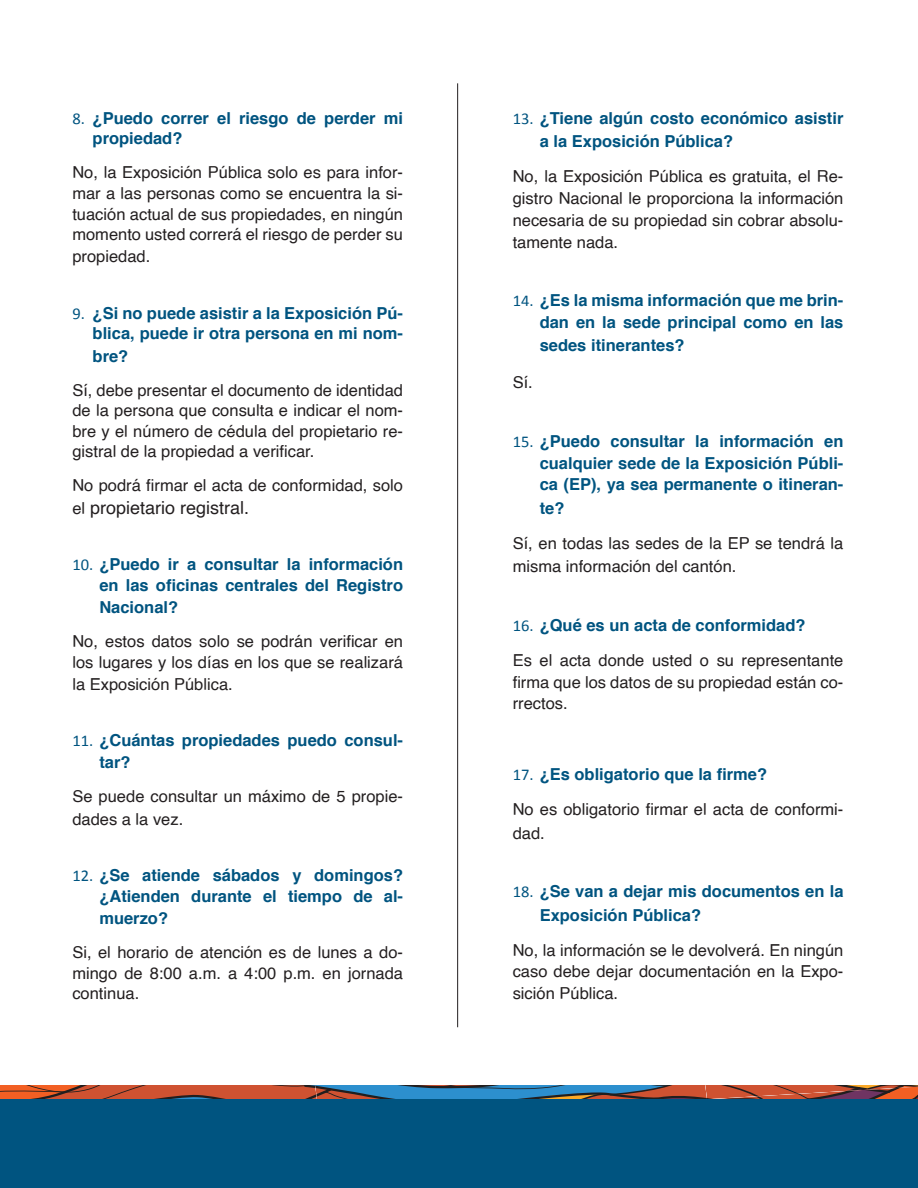
<style>
.page{position:relative;width:918px;height:1188px;background:#fff}
.page>*{position:absolute;margin:0;border:0;box-sizing:border-box;transform-origin:0 0}
.t1{font:18px "Helvetica";color:#231f20}
.t2{font:16.5px/20.5px "Helvetica";color:#231f20}
.t3{font:700 16.5px/20.5px "Helvetica";color:#005480}
.s1{font-family:"Calibri";font-weight:400}
.s2{font-size:16.5px}
.s3{font-family:"Calibri";color:#005480}
.s4{font-weight:700;color:#005480}
</style>
<div class="page">
<svg style="left:0;top:1085px;width:918px;height:15px"></svg>
<div style="left:0;top:1100px;width:918px;height:88px;background:#005480"></div>
<hr style="left:457px;top:83px;width:1px;height:944px;background:#231f20">
<p class="t3" style="left:93px;top:108px;width:312px;text-indent:-20px"><span class="s1">8.</span> ¿Puedo correr el riesgo de perder mi propiedad?</p>
<p class="t2" style="left:72px;top:163px;width:332px;text-align:justify">No, la Exposición Pública solo es para infor&shy;mar a las personas como se encuentra la si&shy;tuación actual de sus propiedades, en ningún momento usted correrá el riesgo de perder su</p>
<p class="t2" style="left:72px;top:247px;width:79px">propiedad.</p>
<p class="t3" style="left:72px;top:303px;width:332px;text-align:right"><span class="s1">9.</span> ¿Si no puede asistir a la Exposición Pú&shy;blica, puede ir otra persona en mi nom-</p>
<p class="t3" style="left:93px;top:346px;width:37px">bre?</p>
<p class="t2" style="left:72px;top:380px;width:332px;text-align:justify">Sí, debe presentar el documento de identidad de la persona que consulta e indicar el nom&shy;bre y el número de cédula del propietario re&shy;gistral de la propiedad a verificar.</p>
<p class="t2" style="left:72px;top:476px;width:332px">No podrá firmar el acta de conformidad, solo</p>
<p class="t1" style="left:72px;top:494px;width:178px"><span class="s2">el</span> propietario registral.</p>
<p class="t3" style="left:72px;top:554px;width:332px;text-align:right"><span class="s1">10.</span> ¿Puedo ir a consultar la información en las oficinas centrales del Registro</p>
<p class="t3" style="left:99px;top:597px;width:80px">Nacional?</p>
<p class="t2" style="left:72px;top:631px;width:332px">No, estos datos solo se podrán verificar en los lugares y los días en los que se realizará</p>
<p class="t2" style="left:72px;top:674px;width:162px">la Exposición Pública.</p>
<p class="t3" style="left:99px;top:729px;width:305px;line-height:22.4px;text-indent:-27px"><span class="s1">11.</span> ¿Cuántas propiedades puedo consul&shy;tar?</p>
<p class="t2" style="left:72px;top:786px;width:332px;line-height:22.4px">Se puede consultar un máximo de 5 propie&shy;dades a la vez.</p>
<p class="t3" style="left:72px;top:865px;width:332px;text-align:right"><span class="s1">12.</span> ¿Se atiende sábados y domingos? ¿Atienden durante el tiempo de al-</p>
<p class="t3" style="left:99px;top:908px;width:70px">muerzo?</p>
<p class="t2" style="left:72px;top:942px;width:332px;text-align:justify">Si, el horario de atención es de lunes a do&shy;mingo de 8:00 a.m. a 4:00 p.m. en jornada continua.</p>
<p class="t3" style="left:540px;top:106px;width:305px;line-height:23.4px;text-indent:-27px"><span class="s1">13.</span> ¿Tiene algún costo económico asistir a la Exposición Pública?</p>
<p class="t2" style="left:513px;top:166px;width:332px;line-height:21.8px;text-align:justify">No, la Exposición Pública es gratuita, el Re&shy;gistro Nacional le proporciona la información necesaria de su propiedad sin cobrar absolu&shy;tamente nada.</p>
<p class="t3" style="left:513px;top:290px;width:332px;line-height:21.8px;text-align:right"><span class="s1">14.</span> ¿Es la misma información que me brin&shy;dan en la sede principal como en las</p>
<p class="t3" style="left:540px;top:335px;width:146px">sedes itinerantes?</p>
<p class="t2" style="left:513px;top:373px;width:22px">Sí.</p>
<p class="t3" style="left:540px;top:430px;width:305px;line-height:21.8px;text-align:justify;text-indent:-27px"><span class="s1">15.</span> ¿Puedo consultar la información en cualquier sede de la Exposición Públi&shy;ca (EP), ya sea permanente o itineran-</p>
<p class="t3" style="left:540px;top:498px;width:26px">te?</p>
<p class="t2" style="left:513px;top:532px;width:332px;line-height:23.4px">Sí, en todas las sedes de la EP se tendrá la misma información del cantón.</p>
<p class="t2" style="left:513px;top:608px;width:332px;line-height:35.2px"><span class="s3">16.</span> <span class="s4">¿Qué es un acta de conformidad?<br></span>Es el acta donde usted o su representante</p>
<p class="t2" style="left:513px;top:672px;width:332px;line-height:21.8px">firma que los datos de su propiedad están co&shy;rrectos.</p>
<p class="t2" style="left:513px;top:757px;width:332px;line-height:35.2px"><span class="s3">17.</span> <span class="s4">¿Es obligatorio que la firme?<br></span>No es obligatorio firmar el acta de conformi-</p>
<p class="t2" style="left:513px;top:823px;width:34px">dad.</p>
<p class="t3" style="left:540px;top:880px;width:305px;line-height:23.4px;text-indent:-27px"><span class="s1">18.</span> ¿Se van a dejar mis documentos en la<br>Exposición Pública?</p>
<p class="t2" style="left:513px;top:940px;width:332px;line-height:21.8px;text-align:justify">No, la información se le devolverá. En ningún caso debe dejar documentación en la Expo&shy;sición Pública.</p>
</div>
